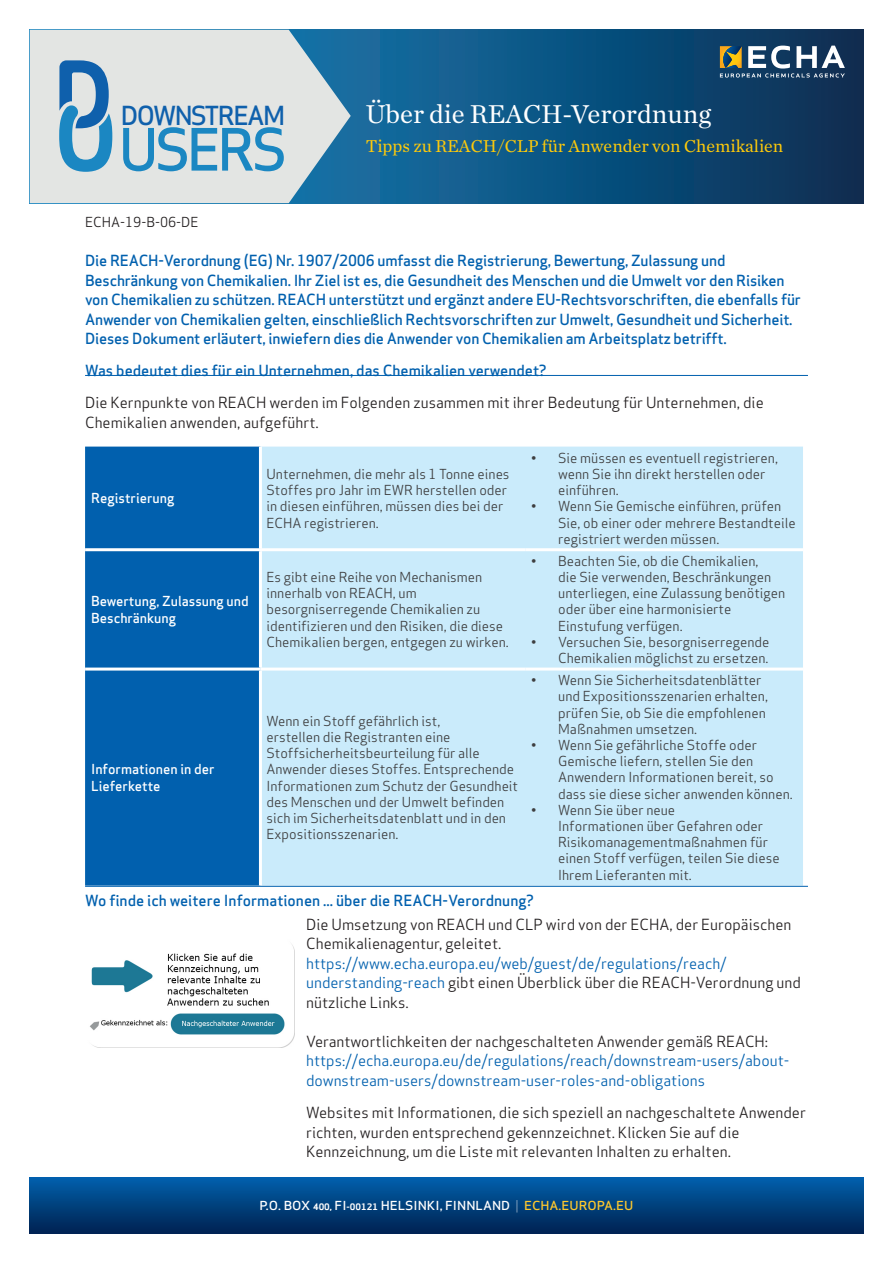
<style>
.page{position:relative;width:893px;height:1263px;background:#fff}
.page>*{position:absolute;margin:0;border:0;box-sizing:border-box;transform-origin:0 0}
.t1{font:500 56.85px "Apex Sans";letter-spacing:-.07em;color:#1b87c2}
.Cover_Headline{font:27px "Chronicle Text G1";color:#fff}
.t2{font:500 25.65px "Apex Sans";letter-spacing:-.07em;color:#0f60ac}
.Cover_Headline_3{font:18px "Chronicle Text G1";color:#feca0a}
.Recommendation{font:500 15px/19.5px "Apex Sans";letter-spacing:-.01em;color:#0160ae}
.Bodytext{font:15px/19.5px "Apex Sans";color:#231f20}
.Headline_2_CAPS_blue{font:15px/19.5px "Apex Sans";color:#0160ae}
.Bodytext-2{font:15px/19.5px "Apex Sans";color:#0160ae}
.Headline_2_CAPS_blue-2{font:500 15px "Apex Sans";color:#0160ae}
.Headline_2_CAPS_blue-3{font:15px/19.5px "Apex Sans";color:#231f20}
.Table_bodytext{font:13.5px/16.2px "Apex Sans";color:#3e3e3f}
.Table_header_text{font:500 13.5px/16.2px "Apex Sans";color:#fff}
.Bodytext_1{font:13.5px "Apex Sans";color:#231f20}
.t3{font:500 12.15px "Apex Sans";color:#fff;scale:1.08 1}
.s1{color:#231f20}
.s2{font-weight:700;font-size:8.7px}
.s3{font-weight:700;font-size:8.25px}
.s4{font-weight:300}
.s5{color:#fec82d}
</style>
<div class="page">
<svg style="left:30px;top:1178px;width:833px;height:55px;background:#00407e"></svg>
<svg style="left:351px;top:30px;width:512px;height:173px;background:#0d4e7b"></svg>
<svg style="left:30px;top:30px;width:321px;height:173px;background:#ccd7db"></svg>
<svg style="left:59px;top:60px;width:53px;height:112px;background:#6da4c9"></svg>
<svg style="left:720px;top:46px;width:125px;height:32px"></svg>
<hr style="left:85px;top:375px;width:723px;height:1px;background:#0160ae">
<div style="left:85px;top:447px;width:174px;height:439px;background:#0160ae"></div>
<div style="left:262px;top:447px;width:541px;height:439px;background:#caebfb"></div>
<hr style="left:259px;top:548px;width:266px;height:3px;background:#fff">
<hr style="left:525px;top:548px;width:278px;height:3px;background:#fff">
<hr style="left:260px;top:667px;width:265px;height:3px;background:#fff">
<hr style="left:525px;top:667px;width:278px;height:3px;background:#fff">
<hr style="left:85px;top:548px;width:177px;height:3px;background:#fff">
<hr style="left:85px;top:667px;width:175px;height:3px;background:#fff">
<hr style="left:85px;top:886px;width:723px;height:1px;background:#0160ae">
<img style="left:90px;top:945px;width:204px;height:103px">
<h3 class="t2" style="left:121px;top:93px;width:166px">DOWNSTREAM</h3>
<h1 class="t1" style="left:119px;top:100px;width:170px">USERS</h1>
<p class="Bodytext_1" style="left:85px;top:211px;width:115px">ECHA-19-B-06-DE</p>
<p class="Cover_Headline" style="left:366px;top:94px;width:347px">Über die REACH-Verordnung</p>
<p class="Cover_Headline_3" style="left:366px;top:132px;width:419px">Tipps zu REACH/CLP für Anwender von Chemikalien</p>
<p class="Recommendation" style="left:85px;top:249px;width:717px">Die REACH-Verordnung (EG) Nr. 1907/2006 umfasst die Registrierung, Bewertung, Zulassung und Beschränkung von Chemikalien. Ihr Ziel ist es, die Gesundheit des Menschen und die Umwelt vor den Risiken von Chemikalien zu schützen. REACH unterstützt und ergänzt andere EU-Rechtsvorschriften, die ebenfalls für Anwender von Chemikalien gelten, einschließlich Rechtsvorschriften zur Umwelt, Gesundheit und Sicherheit.<br>Dieses Dokument erläutert, inwiefern dies die Anwender von Chemikalien am Arbeitsplatz betrifft.</p>
<p class="Headline_2_CAPS_blue-2" style="left:85px;top:357px;width:463px">Was bedeutet dies für ein Unternehmen, das Chemikalien verwendet?</p>
<p class="Bodytext" style="left:85px;top:392px;width:680px">Die Kernpunkte von REACH werden im Folgenden zusammen mit ihrer Bedeutung für Unternehmen, die<br>Chemikalien anwenden, aufgeführt.</p>
<p class="Table_header_text" style="left:91px;top:488px;width:85px">Registrierung</p>
<p class="Table_header_text" style="left:91px;top:592px;width:159px">Bewertung, Zulassung und<br>Beschränkung</p>
<p class="Table_bodytext" style="left:266px;top:465px;width:245px">Unternehmen, die mehr als 1 Tonne eines Stoffes pro Jahr im EWR herstellen oder in diesen einführen, müssen dies bei der ECHA registrieren.</p>
<p class="Table_bodytext" style="left:266px;top:568px;width:244px">Es gibt eine Reihe von Mechanismen innerhalb von REACH, um besorgniserregende Chemikalien zu identifizieren und den Risiken, die diese Chemikalien bergen, entgegen zu wirken.</p>
<p class="Table_bodytext" style="left:558px;top:448px;width:221px;text-indent:-27px">• Sie müssen es eventuell registrieren, wenn Sie ihn direkt herstellen oder einführen.</p>
<p class="Table_bodytext" style="left:558px;top:497px;width:239px;text-indent:-27px">• Wenn Sie Gemische einführen, prüfen<br>Sie, ob einer oder mehrere Bestandteile registriert werden müssen.</p>
<p class="Table_bodytext" style="left:558px;top:551px;width:229px;text-indent:-27px">• Beachten Sie, ob die Chemikalien,<br>die Sie verwenden, Beschränkungen unterliegen, eine Zulassung benötigen oder über eine harmonisierte<br>Einstufung verfügen.</p>
<p class="Table_bodytext" style="left:531px;top:632px;width:240px;text-align:right">• Versuchen Sie, besorgniserregende<br>Chemikalien möglichst zu ersetzen.</p>
<p class="Table_bodytext" style="left:558px;top:671px;width:211px;text-indent:-27px">• Wenn Sie Sicherheitsdatenblätter und Expositionsszenarien erhalten, prüfen Sie, ob Sie die empfohlenen<br>Maßnahmen umsetzen.</p>
<p class="Table_bodytext" style="left:558px;top:736px;width:236px;text-indent:-27px">• Wenn Sie gefährliche Stoffe oder Gemische liefern, stellen Sie den Anwendern Informationen bereit, so dass sie diese sicher anwenden können.</p>
<p class="Table_bodytext" style="left:558px;top:800px;width:223px;text-indent:-27px">• Wenn Sie über neue<br>Informationen über Gefahren oder<br>Risikomanagementmaßnahmen für einen Stoff verfügen, teilen Sie diese<br>Ihrem Lieferanten mit.</p>
<p class="Headline_2_CAPS_blue-3" style="left:306px;top:913px;width:487px">Die Umsetzung von REACH und CLP wird von der ECHA, der Europäischen<br>Chemikalienagentur, geleitet.</p>
<p class="Headline_2_CAPS_blue" style="left:306px;top:952px;width:496px">https://www.echa.europa.eu/web/guest/de/regulations/reach/ understanding-reach <span class="s1">gibt einen Überblick über die REACH-Verordnung und nützliche Links.</span></p>
<p class="Bodytext" style="left:306px;top:1030px;width:464px">Verantwortlichkeiten der nachgeschalteten Anwender gemäß REACH:</p>
<p class="Bodytext-2" style="left:306px;top:1049px;width:485px">https://echa.europa.eu/de/regulations/reach/downstream-users/about&shy;downstream-users/downstream-user-roles-and-obligations</p>
<p class="Bodytext" style="left:306px;top:1101px;width:501px">Websites mit Informationen, die sich speziell an nachgeschaltete Anwender richten, wurden entsprechend gekennzeichnet. Klicken Sie auf die<br>Kennzeichnung, um die Liste mit relevanten Inhalten zu erhalten.</p>
<p class="Table_bodytext" style="left:266px;top:711px;width:253px">Wenn ein Stoff gefährlich ist,<br>erstellen die Registranten eine Stoffsicherheitsbeurteilung für alle Anwender dieses Stoffes. Entsprechende Informationen zum Schutz der Gesundheit des Menschen und der Umwelt befinden sich im Sicherheitsdatenblatt und in den Expositionsszenarien.</p>
<p class="Table_header_text" style="left:91px;top:759px;width:125px">Informationen in der<br>Lieferkette</p>
<p class="Headline_2_CAPS_blue-2" style="left:85px;top:888px;width:451px">Wo finde ich weitere Informationen ... über die REACH-Verordnung?</p>
<p class="t3" style="left:260px;top:1195px;width:348px">P.O. BOX <span class="s2">400,</span> FI<span class="s3">-</span><span class="s2">00121</span> HELSINKI, FINNLAND <span class="s4">|</span> <span class="s5">ECHA.EUROPA.EU</span></p>
</div>
